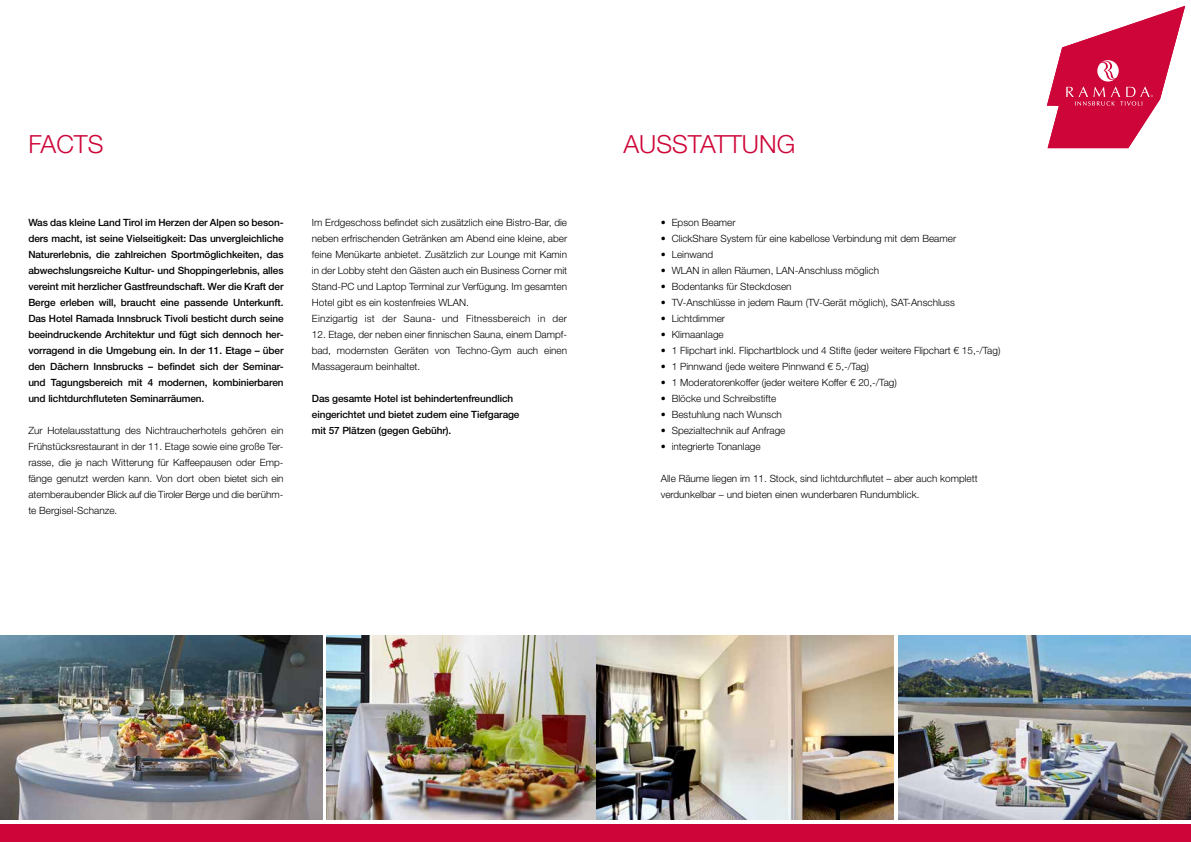
<style>
.page{position:relative;width:1191px;height:842px;background:#fff}
.page>*{position:absolute;margin:0;border:0;box-sizing:border-box;transform-origin:0 0}
.t1{font:300 25px "Helvetica Neue LT Std";color:#ce0538}
.t2{font:300 10px/16px "Helvetica Neue LT Std";color:#000;text-align:justify}
.t3{font:500 10px/16px "Helvetica Neue LT Std";letter-spacing:-.01em;color:#000;text-align:justify}
</style>
<div class="page">
<div style="left:0;top:825px;width:1191px;height:17px;background:#ce0538"></div>
<img style="left:0;top:635px;width:322px;height:184px">
<img style="left:327px;top:635px;width:566px;height:184px">
<svg style="left:1047px;top:6px;width:138px;height:142px"></svg>
<img style="left:899px;top:635px;width:291px;height:184px">
<h1 class="t1" style="left:29px;top:129px;width:77px">FACTS</h1>
<p class="t3" style="left:28px;top:215px;width:257px">Was das kleine Land Tirol im Herzen der Alpen so beson&shy;ders macht, ist seine Vielseitigkeit: Das unvergleichliche Naturerlebnis, die zahlreichen Sportmöglichkeiten, das abwechslungsreiche Kultur- und Shoppingerlebnis, alles vereint mit herzlicher Gastfreundschaft. Wer die Kraft der Berge erleben will, braucht eine passende Unterkunft.<br>Das Hotel Ramada Innsbruck Tivoli besticht durch seine beeindruckende Architektur und fügt sich dennoch her&shy;vorragend in die Umgebung ein. In der 11. Etage – über den Dächern Innsbrucks – befindet sich der Seminar&shy;und Tagungsbereich mit 4 modernen, kombinierbaren und lichtdurchfluteten Seminarräumen.</p>
<p class="t2" style="left:28px;top:422px;width:257px">Zur Hotelausstattung des Nichtraucherhotels gehören ein Frühstücksrestaurant in der 11. Etage sowie eine große Ter&shy;rasse, die je nach Witterung für Kaffeepausen oder Emp&shy;fänge genutzt werden kann. Von dort oben bietet sich ein atemberaubender Blick auf die Tiroler Berge und die berühm&shy;te Bergisel-Schanze.</p>
<p class="t2" style="left:312px;top:214px;width:257px;text-align:left">Im Erdgeschoss befindet sich zusätzlich eine Bistro-Bar, die neben erfrischenden Getränken am Abend eine kleine, aber feine Menükarte anbietet. Zusätzlich zur Lounge mit Kamin in der Lobby steht den Gästen auch ein Business Corner mit Stand-PC und Laptop Terminal zur Verfügung. Im gesamten Hotel gibt es ein kostenfreies WLAN.<br>Einzigartig ist der Sauna- und Fitnessbereich in der</p>
<p class="t2" style="left:312px;top:326px;width:257px">12. Etage, der neben einer finnischen Sauna, einem Dampf&shy;bad, modernsten Geräten von Techno-Gym auch einen Massageraum beinhaltet.</p>
<p class="t3" style="left:312px;top:391px;width:209px;text-align:left">Das gesamte Hotel ist behindertenfreundlich eingerichtet und bietet zudem eine Tiefgarage mit 57 Plätzen (gegen Gebühr).</p>
<h1 class="t1" style="left:623px;top:129px;width:173px">AUSSTATTUNG</h1>
<p class="t2" style="left:660px;top:214px;width:76px">• Epson Beamer</p>
<p class="t2" style="left:660px;top:230px;width:297px">• ClickShare System für eine kabellose Verbindung mit dem Beamer</p>
<p class="t2" style="left:660px;top:246px;width:54px">• Leinwand</p>
<p class="t2" style="left:660px;top:262px;width:220px">• WLAN in allen Räumen, LAN-Anschluss möglich</p>
<p class="t2" style="left:660px;top:278px;width:132px">• Bodentanks für Steckdosen</p>
<p class="t2" style="left:660px;top:294px;width:296px">• TV-Anschlüsse in jedem Raum (TV-Gerät möglich), SAT-Anschluss</p>
<p class="t2" style="left:660px;top:310px;width:66px">• Lichtdimmer</p>
<p class="t2" style="left:660px;top:326px;width:65px">• Klimaanlage</p>
<p class="t2" style="left:660px;top:342px;width:341px">• 1 Flipchart inkl. Flipchartblock und 4 Stifte (jeder weitere Flipchart € 15,-/Tag)</p>
<p class="t2" style="left:660px;top:358px;width:210px">• 1 Pinnwand (jede weitere Pinnwand € 5,-/Tag)</p>
<p class="t2" style="left:660px;top:374px;width:238px">• 1 Moderatorenkoffer (jeder weitere Koffer € 20,-/Tag)</p>
<p class="t2" style="left:660px;top:390px;width:117px">• Blöcke und Schreibstifte</p>
<p class="t2" style="left:660px;top:406px;width:123px">• Bestuhlung nach Wunsch</p>
<p class="t2" style="left:660px;top:422px;width:126px">• Spezialtechnik auf Anfrage</p>
<p class="t2" style="left:660px;top:438px;width:101px">• integrierte Tonanlage</p>
<p class="t2" style="left:660px;top:470px;width:318px">Alle Räume liegen im 11. Stock, sind lichtdurchflutet – aber auch komplett verdunkelbar – und bieten einen wunderbaren Rundumblick.</p>
</div>
